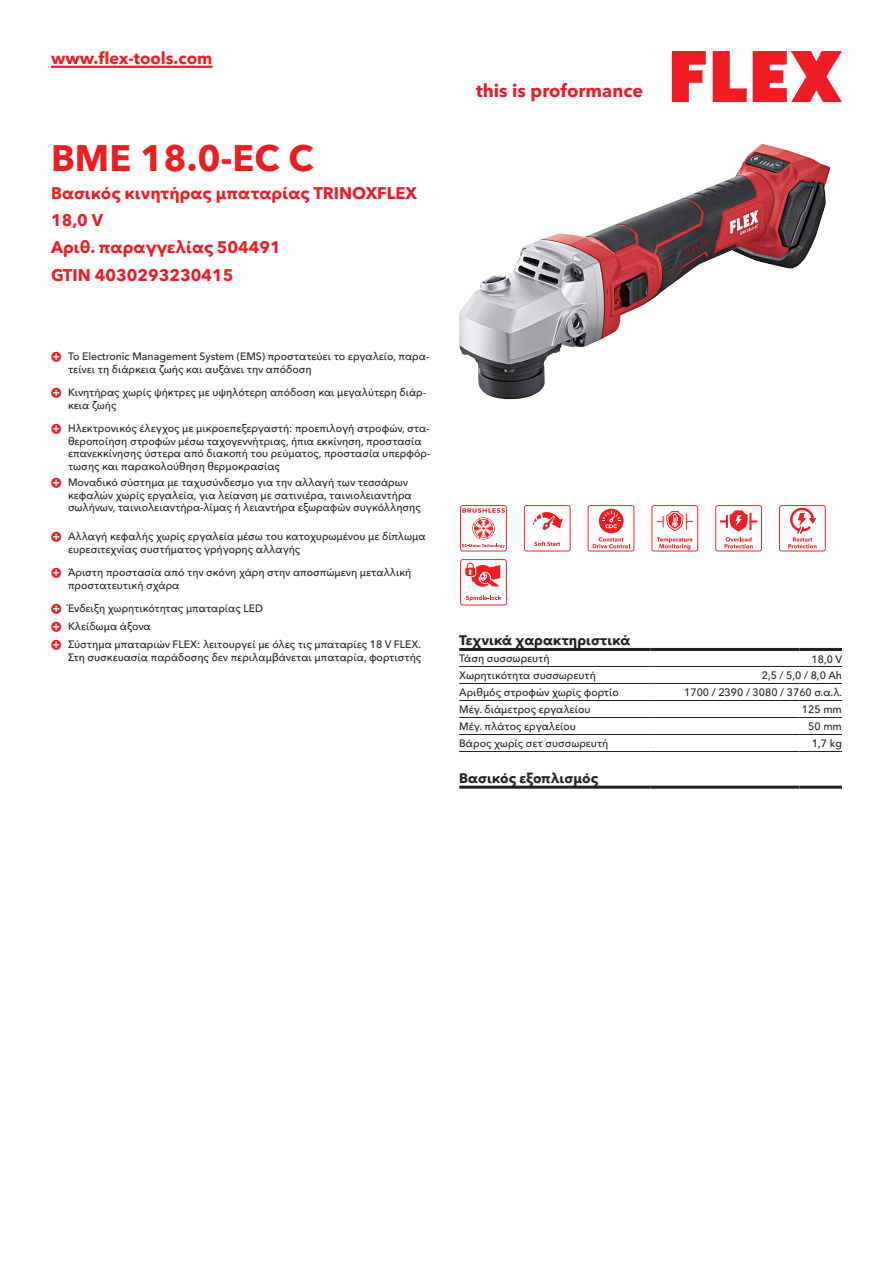
<style>
.page{position:relative;width:893px;height:1263px;background:#fff}
.page>*{position:absolute;margin:0;border:0;box-sizing:border-box;transform-origin:0 0}
.CB_AF_Product-name{font:700 36px "Avenir Next W1 G";color:#ee1d23}
.t1{font:700 18px "Avenir Next W1 G";color:#ee1d23}
.CB_AF_Product-short{font:700 16.5px/27px "Avenir Next W1 G";color:#ee1d23}
.CB_AF_Order-number{font:700 16.5px "Avenir Next W1 G";color:#ee1d23}
.CB_AF_Table-headline{font:700 13.5px "Avenir Next W1 G";color:#231f20}
.CB_AF_Table-specific{font:500 10.5px/12.6px "Avenir Next W1 G";color:#231f20}
</style>
<div class="page">
<svg style="left:672px;top:51px;width:34px;height:51px"></svg>
<svg style="left:713px;top:51px;width:34px;height:51px"></svg>
<svg style="left:753px;top:51px;width:89px;height:51px"></svg>
<hr style="left:51px;top:66px;width:162px;height:2px;background:#ee1d23">
<img style="left:459px;top:144px;width:371px;height:255px">
<hr style="left:459px;top:666px;width:192px;height:1px;background:#231f20">
<hr style="left:651px;top:666px;width:148px;height:1px;background:#231f20">
<hr style="left:799px;top:666px;width:43px;height:1px;background:#231f20">
<hr style="left:459px;top:683px;width:192px;height:1px;background:#231f20">
<hr style="left:651px;top:683px;width:148px;height:1px;background:#231f20">
<hr style="left:799px;top:683px;width:43px;height:1px;background:#231f20">
<hr style="left:459px;top:700px;width:192px;height:1px;background:#231f20">
<hr style="left:651px;top:700px;width:148px;height:1px;background:#231f20">
<hr style="left:799px;top:700px;width:43px;height:1px;background:#231f20">
<hr style="left:459px;top:717px;width:192px;height:1px;background:#231f20">
<hr style="left:651px;top:717px;width:148px;height:1px;background:#231f20">
<hr style="left:799px;top:717px;width:43px;height:1px;background:#231f20">
<hr style="left:459px;top:734px;width:192px;height:1px;background:#231f20">
<hr style="left:651px;top:734px;width:148px;height:1px;background:#231f20">
<hr style="left:799px;top:734px;width:43px;height:1px;background:#231f20">
<hr style="left:459px;top:751px;width:192px;height:1px;background:#231f20">
<hr style="left:651px;top:751px;width:148px;height:1px;background:#231f20">
<hr style="left:799px;top:751px;width:43px;height:1px;background:#231f20">
<hr style="left:459px;top:648px;width:192px;height:3px;background:#231f20">
<hr style="left:651px;top:648px;width:148px;height:3px;background:#231f20">
<hr style="left:799px;top:648px;width:43px;height:3px;background:#231f20">
<hr style="left:459px;top:786px;width:192px;height:3px;background:#231f20">
<hr style="left:651px;top:786px;width:148px;height:3px;background:#231f20">
<hr style="left:799px;top:786px;width:43px;height:3px;background:#231f20">
<svg style="left:460px;top:505px;width:47px;height:46px"></svg>
<svg style="left:524px;top:505px;width:47px;height:46px"></svg>
<svg style="left:588px;top:505px;width:46px;height:46px"></svg>
<svg style="left:651px;top:505px;width:47px;height:46px"></svg>
<svg style="left:715px;top:505px;width:47px;height:46px"></svg>
<svg style="left:779px;top:505px;width:47px;height:46px"></svg>
<svg style="left:460px;top:559px;width:47px;height:46px"></svg>
<h3 class="CB_AF_Product-short" style="left:51px;top:43px;width:163px">www.flex-tools.com</h3>
<p class="CB_AF_Product-name" style="left:51px;top:130px;width:264px">BME 18.0-EC C</p>
<p class="CB_AF_Product-short" style="left:51px;top:178px;width:368px">Βασικός κινητήρας μπαταρίας TRINOXFLEX<br>18,0 V</p>
<p class="CB_AF_Order-number" style="left:51px;top:234px;width:231px">Αριθ. παραγγελίας 504491</p>
<p class="CB_AF_Order-number" style="left:51px;top:262px;width:184px">GTIN 4030293230415</p>
<p class="CB_AF_Table-specific" style="left:68px;top:349px;width:363px">Το Electronic Management System (EMS) προστατεύει το εργαλείο, παρα&shy;τείνει τη διάρκεια ζωής και αυξάνει την απόδοση</p>
<p class="CB_AF_Table-specific" style="left:68px;top:385px;width:360px">Κινητήρας χωρίς ψήκτρες με υψηλότερη απόδοση και μεγαλύτερη διάρ&shy;κεια ζωής</p>
<p class="CB_AF_Table-specific" style="left:68px;top:421px;width:364px">Ηλεκτρονικός έλεγχος με μικροεπεξεργαστή: προεπιλογή στροφών, στα&shy;θεροποίηση στροφών μέσω ταχογεννήτριας, ήπια εκκίνηση, προστασία επανεκκίνησης ύστερα από διακοπή του ρεύματος, προστασία υπερφόρ&shy;τωσης και παρακολούθηση θερμοκρασίας</p>
<p class="CB_AF_Table-specific" style="left:68px;top:475px;width:354px">Μοναδικό σύστημα με ταχυσύνδεσμο για την αλλαγή των τεσσάρων κεφαλών χωρίς εργαλεία, για λείανση με σατινιέρα, ταινιολειαντήρα σωλήνων, ταινιολειαντήρα-λίμας ή λειαντήρα εξωραφών συγκόλλησης</p>
<p class="CB_AF_Table-specific" style="left:68px;top:529px;width:359px">Αλλαγή κεφαλής χωρίς εργαλεία μέσω του κατοχυρωμένου με δίπλωμα ευρεσιτεχνίας συστήματος γρήγορης αλλαγής</p>
<p class="CB_AF_Table-specific" style="left:68px;top:565px;width:345px">Άριστη προστασία από την σκόνη χάρη στην αποσπώμενη μεταλλική προστατευτική σχάρα</p>
<p class="CB_AF_Table-specific" style="left:68px;top:601px;width:197px">Ένδειξη χωρητικότητας μπαταρίας LED</p>
<p class="CB_AF_Table-specific" style="left:68px;top:619px;width:84px">Κλείδωμα άξονα</p>
<p class="CB_AF_Table-specific" style="left:68px;top:637px;width:355px">Σύστημα μπαταριών FLEX: λειτουργεί με όλες τις μπαταρίες 18 V FLEX.<br>Στη συσκευασία παράδοσης δεν περιλαμβάνεται μπαταρία, φορτιστής</p>
<h2 class="t1" style="left:476px;top:77px;width:169px">this is proformance</h2>
<p class="CB_AF_Table-headline" style="left:459px;top:630px;width:173px">Τεχνικά χαρακτηριστικά</p>
<p class="CB_AF_Table-specific" style="left:459px;top:651px;width:92px">Τάση συσσωρευτή</p>
<p class="CB_AF_Table-specific" style="left:811px;top:652px;width:32px">18,0 V</p>
<p class="CB_AF_Table-specific" style="left:459px;top:668px;width:138px">Χωρητικότητα συσσωρευτή</p>
<p class="CB_AF_Table-specific" style="left:762px;top:668px;width:82px">2,5 / 5,0 / 8,0 Ah</p>
<p class="CB_AF_Table-specific" style="left:459px;top:685px;width:161px">Αριθμός στροφών χωρίς φορτίο</p>
<p class="CB_AF_Table-specific" style="left:684px;top:685px;width:160px">1700 / 2390 / 3080 / 3760 σ.α.λ.</p>
<p class="CB_AF_Table-specific" style="left:459px;top:702px;width:133px">Μέγ. διάμετρος εργαλείου</p>
<p class="CB_AF_Table-specific" style="left:802px;top:702px;width:41px">125 mm</p>
<p class="CB_AF_Table-specific" style="left:459px;top:719px;width:118px">Μέγ. πλάτος εργαλείου</p>
<p class="CB_AF_Table-specific" style="left:808px;top:719px;width:35px">50 mm</p>
<p class="CB_AF_Table-specific" style="left:459px;top:736px;width:151px">Βάρος χωρίς σετ συσσωρευτή</p>
<p class="CB_AF_Table-specific" style="left:812px;top:736px;width:32px">1,7 kg</p>
<p class="CB_AF_Table-headline" style="left:459px;top:767px;width:140px">Βασικός εξοπλισμός</p>
</div>
